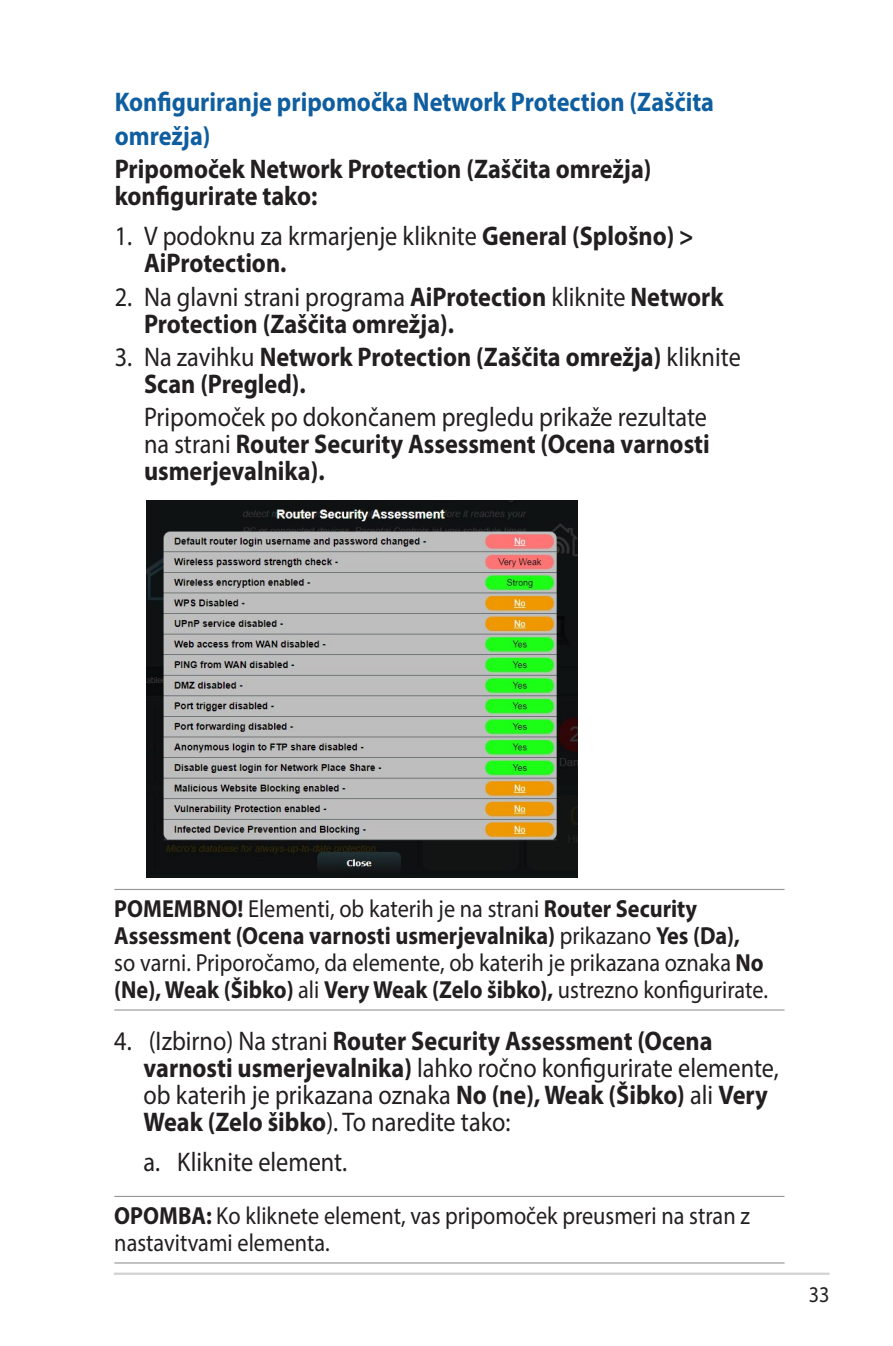
<style>
.page{position:relative;width:893px;height:1346px;background:#fff}
.page>*{position:absolute;margin:0;border:0;box-sizing:border-box;transform-origin:0 0}
.t1{font:27px/27px "Myriad Pro";color:#231f20;scale:.9 1}
.t2{font:700 27px/27px "Myriad Pro";color:#231f20;scale:.9 1}
.t3{font:700 27px/33.8px "Myriad Pro";color:#0f5ea0;scale:.9 1}
.t4{font:24.75px/27px "Myriad Pro";color:#231f20;scale:.9 1}
.t5{font:22.5px "Myriad Pro";color:#231f20;scale:.9 1}
.s1{font-weight:700}
.s2{font-weight:400}
</style>
<div class="page">
<hr style="left:114px;top:1272px;width:715px;height:3px;background:#d1d2d4">
<hr style="left:114px;top:889px;width:670px;height:1px;background:#939598">
<hr style="left:114px;top:1009px;width:670px;height:1px;background:#939598">
<hr style="left:114px;top:1196px;width:670px;height:1px;background:#939598">
<hr style="left:114px;top:1262px;width:670px;height:1px;background:#939598">
<img style="left:147px;top:500px;width:430px;height:377px">
<p class="t3" style="left:115px;top:84px;width:667px">Konfiguriranje pripomočka Network Protection (Zaščita omrežja)</p>
<p class="t2" style="left:115px;top:155px;width:598px">Pripomoček Network Protection (Zaščita omrežja) konfigurirate tako:</p>
<p class="t1" style="left:144px;top:222px;width:612px;text-indent:-29px">1. V podoknu za krmarjenje kliknite <span class="s1">General (Splošno) &gt;<br>AiProtection.</span></p>
<p class="t2" style="left:144px;top:282px;width:645px;text-indent:-29px"><span class="s2">2. Na glavni strani programa</span> AiProtection <span class="s2">kliknite</span> Network<br>Protection (Zaščita omrežja).</p>
<p class="t2" style="left:144px;top:342px;width:665px;text-indent:-29px"><span class="s2">3. Na zavihku</span> Network Protection (Zaščita omrežja) <span class="s2">kliknite<br></span>Scan (Pregled).</p>
<p class="t1" style="left:144px;top:403px;width:630px;text-align:justify">Pripomoček po dokončanem pregledu prikaže rezultate na strani <span class="s1">Router Security Assessment (Ocena varnosti usmerjevalnika).</span></p>
<p class="t4" style="left:114px;top:894px;width:728px"><span class="s1">POMEMBNO!</span> Elementi, ob katerih je na strani <span class="s1">Router Security Assessment (Ocena varnosti usmerjevalnika)</span> prikazano <span class="s1">Yes (Da),<br></span>so varni. Priporočamo, da elemente, ob katerih je prikazana oznaka <span class="s1">No (Ne), Weak (Šibko)</span> ali <span class="s1">Very Weak (Zelo šibko),</span> ustrezno konfigurirate.</p>
<p class="t1" style="left:144px;top:1027px;width:707px;text-indent:-29px">4. (Izbirno) Na strani <span class="s1">Router Security Assessment (Ocena varnosti usmerjevalnika)</span> lahko ročno konfigurirate elemente, ob katerih je prikazana oznaka <span class="s1">No (ne), Weak (Šibko)</span> ali <span class="s1">Very Weak (Zelo šibko</span>). To naredite tako:</p>
<p class="t1" style="left:144px;top:1148px;width:228px">a. Kliknite element.</p>
<p class="t4" style="left:114px;top:1201px;width:708px"><span class="s1">OPOMBA:</span> Ko kliknete element, vas pripomoček preusmeri na stran z nastavitvami elementa.</p>
<p class="t5" style="left:809px;top:1281px;width:25px">33</p>
</div>
